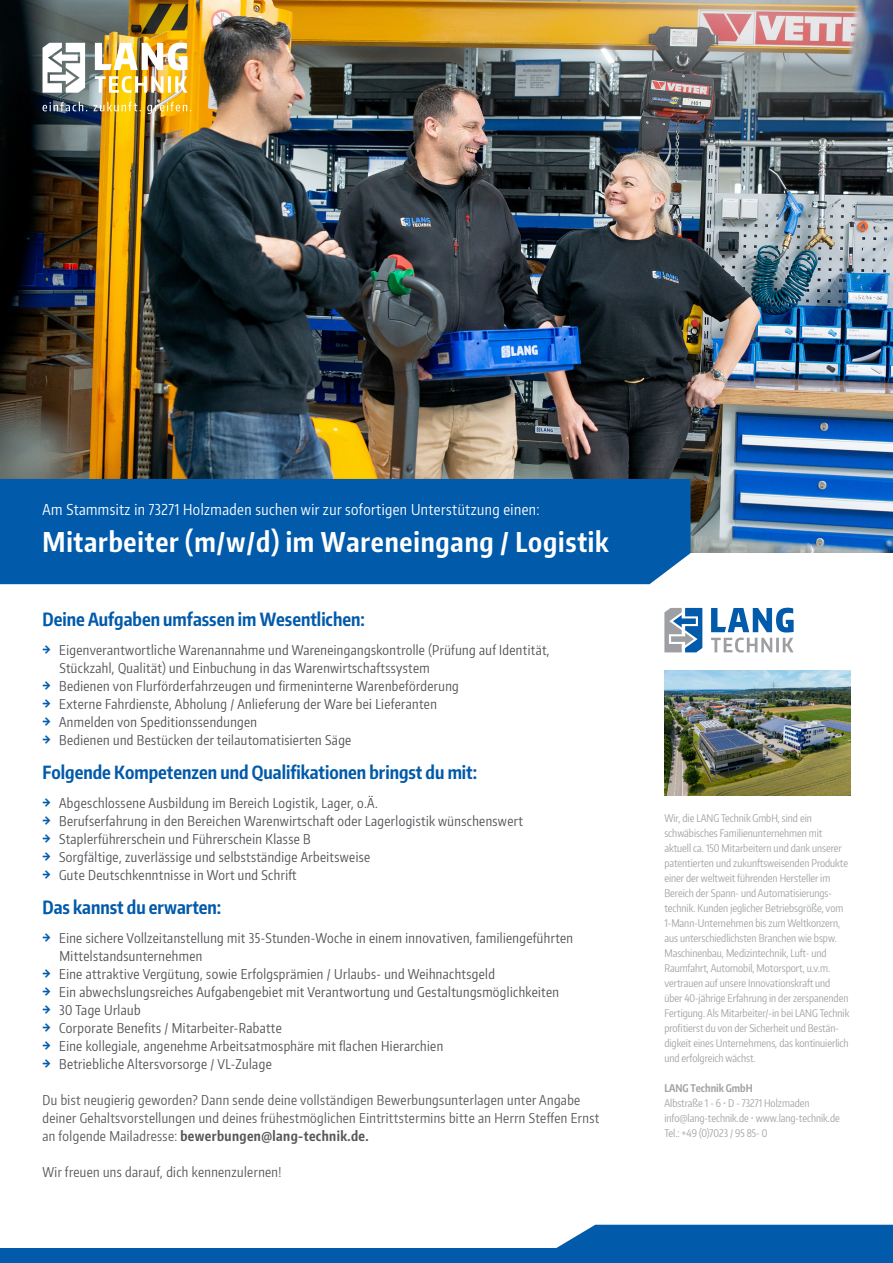
<style>
.page{position:relative;width:893px;height:1263px;background:#fff}
.page>*{position:absolute;margin:0;border:0;box-sizing:border-box;transform-origin:0 0}
.copy{font:700 27px "Encode Sans Compressed";letter-spacing:.03em;color:#fff}
.copy_headline{font:700 18px "Encode Sans Compressed";color:#015aaa}
.copy-2{font:15px "Encode Sans Compressed";letter-spacing:.03em;color:#fff}
.t1{font:13.5px/18px "Encode Sans Compressed";letter-spacing:.03em;color:#505256}
.copy-3{font:13.5px/18px "Encode Sans Compressed";letter-spacing:.03em;color:#57585a}
.small{font:10.5px/15px "Encode Sans Compressed";color:#a1a4a7}
.small-2{font:700 10.5px "Encode Sans Compressed";color:#a1a4a7}
.s1{font-weight:700;color:#015aaa}
.s2{font-weight:700}
</style>
<div class="page">
<img style="left:0;top:0;width:893px;height:553px">
<svg style="left:95px;top:43px;width:92px;height:27px"></svg>
<svg style="left:95px;top:76px;width:92px;height:17px"></svg>
<svg style="left:43px;top:43px;width:42px;height:50px"></svg>
<img style="left:43px;top:102px;width:148px;height:12px">
<div style="left:0;top:479px;width:691px;height:105px;background:#015aaa"></div>
<svg style="left:711px;top:608px;width:83px;height:45px"></svg>
<svg style="left:664px;top:608px;width:38px;height:44px"></svg>
<img style="left:664px;top:670px;width:186px;height:126px">
<div style="left:0;top:1248px;width:893px;height:15px;background:#015aaa"></div>
<div style="left:556px;top:1225px;width:337px;height:23px;background:#015aaa"></div>
<p class="copy-2" style="left:43px;top:499px;width:498px">Am Stammsitz in 73271 Holzmaden suchen wir zur sofortigen Unterstützung einen:</p>
<p class="copy" style="left:43px;top:525px;width:568px">Mitarbeiter (m/w/d) im Wareneingang / Logistik</p>
<p class="copy_headline" style="left:43px;top:608px;width:324px">Deine Aufgaben umfassen im Wesentlichen:</p>
<p class="t1" style="left:60px;top:640px;width:491px;text-indent:-17px"><span class="s1">→</span> Eigenverantwortliche Warenannahme und Wareneingangskontrolle (Prüfung auf Identität,<br>Stückzahl, Qualität) und Einbuchung in das Warenwirtschaftssystem</p>
<p class="t1" style="left:43px;top:676px;width:418px"><span class="s1">→</span> Bedienen von Flurförderfahrzeugen und firmeninterne Warenbeförderung</p>
<p class="t1" style="left:43px;top:694px;width:396px"><span class="s1">→</span> Externe Fahrdienste, Abholung / Anlieferung der Ware bei Lieferanten</p>
<p class="t1" style="left:43px;top:712px;width:216px"><span class="s1">→</span> Anmelden von Speditionssendungen</p>
<p class="t1" style="left:43px;top:730px;width:310px"><span class="s1">→</span> Bedienen und Bestücken der teilautomatisierten Säge</p>
<p class="copy_headline" style="left:43px;top:761px;width:436px">Folgende Kompetenzen und Qualifikationen bringst du mit:</p>
<p class="t1" style="left:43px;top:793px;width:337px"><span class="s1">→</span> Abgeschlossene Ausbildung im Bereich Logistik, Lager, o.Ä.</p>
<p class="t1" style="left:43px;top:811px;width:482px"><span class="s1">→</span> Berufserfahrung in den Bereichen Warenwirtschaft oder Lagerlogistik wünschenswert</p>
<p class="t1" style="left:43px;top:829px;width:270px"><span class="s1">→</span> Staplerführerschein und Führerschein Klasse B</p>
<p class="t1" style="left:43px;top:847px;width:329px"><span class="s1">→</span> Sorgfältige, zuverlässige und selbstständige Arbeitsweise</p>
<p class="t1" style="left:43px;top:865px;width:255px"><span class="s1">→</span> Gute Deutschkenntnisse in Wort und Schrift</p>
<p class="copy_headline" style="left:43px;top:896px;width:180px">Das kannst du erwarten:</p>
<p class="t1" style="left:60px;top:928px;width:515px;text-indent:-17px"><span class="s1">→</span> Eine sichere Vollzeitanstellung mit 35-Stunden-Woche in einem innovativen, familiengeführten<br>Mittelstandsunternehmen</p>
<p class="t1" style="left:43px;top:964px;width:454px"><span class="s1">→</span> Eine attraktive Vergütung, sowie Erfolgsprämien / Urlaubs- und Weihnachtsgeld</p>
<p class="t1" style="left:43px;top:982px;width:518px"><span class="s1">→</span> Ein abwechslungsreiches Aufgabengebiet mit Verantwortung und Gestaltungsmöglichkeiten</p>
<p class="t1" style="left:43px;top:1000px;width:100px"><span class="s1">→</span> 30 Tage Urlaub</p>
<p class="t1" style="left:43px;top:1018px;width:241px"><span class="s1">→</span> Corporate Benefits / Mitarbeiter-Rabatte</p>
<p class="t1" style="left:43px;top:1036px;width:402px"><span class="s1">→</span> Eine kollegiale, angenehme Arbeitsatmosphäre mit flachen Hierarchien</p>
<p class="t1" style="left:43px;top:1054px;width:231px"><span class="s1">→</span> Betriebliche Altersvorsorge / VL-Zulage</p>
<p class="copy-3" style="left:43px;top:1090px;width:558px">Du bist neugierig geworden? Dann sende deine vollständigen Bewerbungsunterlagen unter Angabe deiner Gehaltsvorstellungen und deines frühestmöglichen Eintrittstermins bitte an Herrn Steffen Ernst an folgende Mailadresse: <span class="s2">bewerbungen@lang-technik.de.</span></p>
<p class="copy-3" style="left:43px;top:1162px;width:240px">Wir freuen uns darauf, dich kennenzulernen!</p>
<p class="small" style="left:664px;top:811px;width:186px">Wir, die LANG Technik GmbH, sind ein schwäbisches Familienunternehmen mit aktuell ca. 150 Mitarbeitern und dank unserer patentierten und zukunftsweisenden Produkte einer der weltweit führenden Hersteller im Bereich der Spann- und Automatisierungs&shy;technik. Kunden jeglicher Betriebsgröße, vom 1-Mann-Unternehmen bis zum Weltkonzern, aus unterschiedlichsten Branchen wie bspw.<br>Maschinenbau, Medizintechnik, Luft- und Raumfahrt, Automobil, Motorsport, u.v.m. vertrauen auf unsere Innovationskraft und über 40-jährige Erfahrung in der zerspanenden Fertigung. Als Mitarbeiter/-in bei LANG Technik profitierst du von der Sicherheit und Bestän&shy;digkeit eines Unternehmens, das kontinuierlich und erfolgreich wächst.</p>
<p class="small-2" style="left:664px;top:1081px;width:90px">LANG Technik GmbH</p>
<p class="small" style="left:664px;top:1096px;width:147px">Albstraße 1 - 6 • D - 73271 Holzmaden</p>
<p class="small" style="left:664px;top:1111px;width:177px">info@lang-technik.de • www.lang-technik.de</p>
<p class="small" style="left:664px;top:1126px;width:105px">Tel.: +49 (0)7023 / 95 85- 0</p>
</div>
